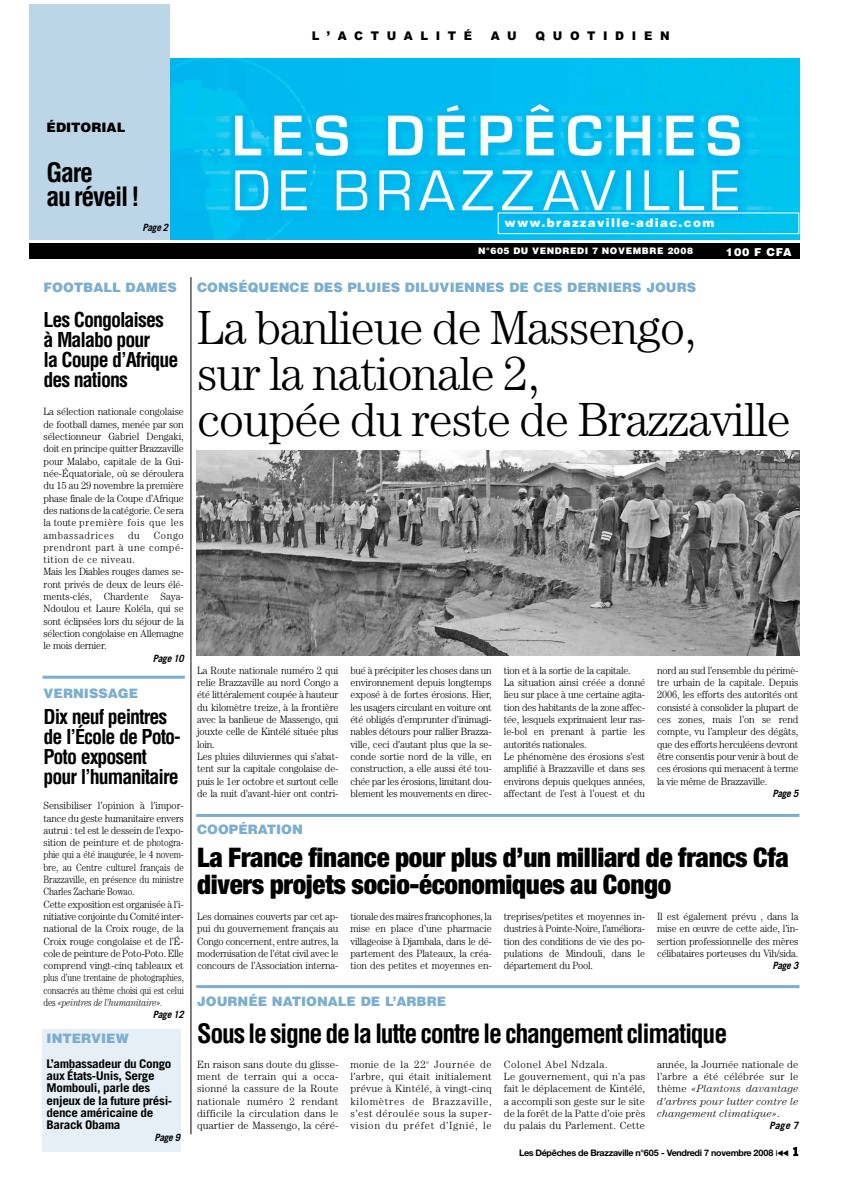
<style>
.page{position:relative;width:842px;height:1191px;background:#fff}
.page>*{position:absolute;margin:0;border:0;box-sizing:border-box;transform-origin:0 0}
.t1{font:300 48px/46px "Century";letter-spacing:-.02em;color:#000}
.t2{font:900 condensed 27px/27px "Helvetica Neue";letter-spacing:-.01em;color:#000}
.t3{font:700 condensed 26px/24.6px "Helvetica";letter-spacing:-.05em;color:#000}
.t4{font:700 condensed 20px/20px "Helvetica";letter-spacing:-.05em;color:#000}
.t5{font:900 13px "Helvetica";color:#7caece}
.t6{font:900 13px "Helvetica";color:#000}
.t7{font:700 12px/12.3px "Trade Gothic";letter-spacing:-.03em;color:#000;scale:1.1 1}
.t8{font:900 12px "Helvetica";letter-spacing:.105em;color:#fff}
.t9{font:900 12px "Arial";letter-spacing:.665em;color:#000;scale:.96 1}
.t10{font:900 11px "Helvetica";letter-spacing:.065em;color:#fff}
.t11{font:300 10.5px/12.3px "Century";letter-spacing:-.01em;color:#000;text-align:justify;scale:.95 1}
.t12{font:300 10.5px/12.3px "Century";letter-spacing:-.01em;color:#000;text-align:justify}
.t13{font:italic 300 10.5px/12.3px "Century";letter-spacing:.005em;color:#000;text-align:justify}
.t14{font:italic 700 10px "Trade Gothic";letter-spacing:-.03em;color:#000;scale:.95 1}
.t15{font:italic 700 10px "Trade Gothic";letter-spacing:-.03em;color:#000}
.t16{font:700 9px "Helvetica Neue";letter-spacing:-.035em;color:#000}
.t17{font:900 9px "Helvetica";letter-spacing:.065em;color:#fff}
.s1{font-style:italic}
.s2{font-style:normal}
.s3{font-family:"Helvetica";font-weight:400;font-size:8px}
.s4{font-family:"European Pi Three";font-weight:400;font-size:8px}
.s5{font-family:"Trade Gothic Bold Two";font-weight:400;font-size:11px}
</style>
<div class="page">
<div style="left:43px;top:1029px;width:138px;height:122px;background:#e5eff5"></div>
<img style="left:170px;top:58px;width:629px;height:182px">
<div style="left:29px;top:243px;width:770px;height:16px;background:#000"></div>
<div style="left:498px;top:212px;width:301px;height:22px;border:1px solid #fff"></div>
<div style="left:30px;top:4px;width:140px;height:236px;background:#bdd6e7"></div>
<hr style="left:190px;top:277px;width:1px;height:857px;background:#000">
<hr style="left:43px;top:675px;width:142px;height:3px;background:#7caece">
<hr style="left:196px;top:985px;width:603px;height:3px;background:#7caece">
<hr style="left:196px;top:814px;width:603px;height:3px;background:#7caece">
<img style="left:196px;top:451px;width:603px;height:204px">
<p class="t9" style="left:312px;top:29px;width:168px">L’ACTUALITÉ</p>
<p class="t9" style="left:491px;top:29px;width:28px">A U</p>
<p class="t9" style="left:535px;top:29px;width:141px">QUOTIDIEN</p>
<p class="t6" style="left:47px;top:120px;width:80px">ÉDITORIAL</p>
<h3 class="t3" style="left:47px;top:160px;width:95px">Gare<br>au réveil !</h3>
<p class="t14" style="left:142px;top:224px;width:29px">Page 2</p>
<p class="t5" style="left:44px;top:280px;width:135px">FOOTBALL DAMES</p>
<h3 class="t4" style="left:44px;top:310px;width:137px">Les Congolaises à Malabo pour<br>la Coupe d’Afrique des nations</h3>
<p class="t11" style="left:44px;top:406px;width:149px">La sélection nationale congolaise de football dames, menée par son sélectionneur Gabriel Dengaki, doit en principe quitter Brazzaville pour Malabo, capitale de la Gui&shy;née-Équatoriale, où se déroulera du 15 au 29 novembre la première phase finale de la Coupe d’Afrique des nations de la catégorie. Ce sera la toute première fois que les ambassadrices</p>
<p class="t11" style="left:44px;top:529px;width:149px;text-align:left;text-indent:110px">Congo prendront part à une compé&shy;tition de ce niveau.<br>Mais les Diables rouges dames se&shy;ront privés de deux de leurs élé&shy;ments-clés, Chardente Saya-<br>Ndoulou et Laure Koléla, qui se sont éclipsées lors du séjour de la sélection congolaise en Allemagne le mois dernier.</p>
<p class="t14" style="left:153px;top:654px;width:34px">Page 10</p>
<p class="t11" style="left:128px;top:529px;width:14px">du</p>
<p class="t5" style="left:44px;top:686px;width:96px">VERNISSAGE</p>
<h3 class="t4" style="left:44px;top:707px;width:139px">Dix neuf peintres de l’École de Poto-<br>Poto exposent pour l’humanitaire</h3>
<p class="t11" style="left:44px;top:800px;width:149px;text-align:left">Sensibiliser l’opinion à l’impor&shy;tance du geste humanitaire envers autrui : tel est le dessein de l’expo&shy;sition de peinture et de photogra&shy;phie qui a été inaugurée, le 4 novem&shy;bre, au Centre culturel français de Brazzaville, en présence du ministre Charles Zacharie Bowao.<br>Cette exposition est organisée à l’i&shy;nitiative conjointe du Comité inter&shy;national de la Croix rouge, de la Croix rouge congolaise et de l’É&shy;cole de peinture de Poto-Poto. Elle comprend vingt-cinq tableaux et plus d’une trentaine de photographies, consacrés au thème choisi qui est celui des <span class="s1">«peintres de l’humanitaire».</span></p>
<p class="t14" style="left:153px;top:1011px;width:34px">Page 12</p>
<p class="t5" style="left:47px;top:1031px;width:84px">INTERVIEW</p>
<p class="t7" style="left:47px;top:1058px;width:116px">L’ambassadeur du Congo aux États-Unis, Serge<br>Mombouli, parle des enjeux de la future prési&shy;dence américaine de<br>Barack Obama</p>
<p class="t14" style="left:154px;top:1134px;width:29px">Page 9</p>
<p class="t8" style="left:504px;top:215px;width:212px">www.brazzaville-adiac.com</p>
<p class="t17" style="left:478px;top:245px;width:217px">N°605 DU VENDREDI 7 NOVEMBRE 2008</p>
<p class="t10" style="left:726px;top:245px;width:67px">100 F CFA</p>
<p class="t5" style="left:197px;top:280px;width:501px">CONSÉQUENCE DES PLUIES DILUVIENNES DE CES DERNIERS JOURS</p>
<h1 class="t1" style="left:197px;top:309px;width:595px">La banlieue de Massengo,<br>sur la nationale 2,<br>coupée du reste de Brazzaville</h1>
<p class="t11" style="left:197px;top:665px;width:150px;text-align:left">La Route nationale numéro 2 qui relie Brazzaville au nord Congo a été littéralement coupée à hauteur du kilomètre treize, à la frontière avec la banlieue de Massengo, qui jouxte celle de Kintélé située plus loin.<br>Les pluies diluviennes qui s’abat&shy;tent sur la capitale congolaise de&shy;puis le 1er octobre et surtout celle de la nuit d’avant-hier ont contri-</p>
<p class="t11" style="left:350px;top:665px;width:150px">bué à précipiter les choses dans un environnement depuis longtemps exposé à de fortes érosions. Hier, les usagers circulant en voiture ont été obligés d’emprunter d’inimagi&shy;nables détours pour rallier Brazza&shy;ville, ceci d’autant plus que la se&shy;conde sortie nord de la ville, en construction, a elle aussi été tou&shy;chée par les érosions, limitant dou&shy;blement les mouvements en direc-</p>
<p class="t11" style="left:504px;top:665px;width:150px;text-align:left">tion et à la sortie de la capitale.<br>La situation ainsi créée a donné lieu sur place à une certaine agita&shy;tion des habitants de la zone affec&shy;tée, lesquels exprimaient leur ras&shy;le-bol en prenant à partie les autorités nationales.<br>Le phénomène des érosions s’est amplifié à Brazzaville et dans ses environs depuis quelques années, affectant de l’est à l’ouest et du</p>
<p class="t11" style="left:657px;top:665px;width:150px">nord au sud l’ensemble du périmè&shy;tre urbain de la capitale. Depuis 2006, les efforts des autorités ont consisté à consolider la plupart de ces zones, mais l’on se rend compte, vu l’ampleur des dégâts, que des efforts herculéens devront être consentis pour venir à bout de ces érosions qui menacent à terme la vie même de Brazzaville.</p>
<p class="t14" style="left:772px;top:789px;width:29px">Page 5</p>
<p class="t5" style="left:197px;top:821px;width:107px">COOPÉRATION</p>
<h2 class="t2" style="left:197px;top:843px;width:593px">La France finance pour plus d’un milliard de francs Cfa divers projets socio-économiques au Congo</h2>
<p class="t11" style="left:197px;top:911px;width:150px">Les domaines couverts par cet ap&shy;pui du gouvernement français au Congo concernent, entre autres, la modernisation de l’état civil avec le concours de l’Association interna-</p>
<p class="t11" style="left:350px;top:911px;width:150px">tionale des maires francophones, la mise en place d’une pharmacie villageoise à Djambala, dans le dé&shy;partement des Plateaux, la créa&shy;tion des petites et moyennes en-</p>
<p class="t11" style="left:504px;top:911px;width:150px">treprises/petites et moyennes in&shy;dustries à Pointe-Noire, l’améliora&shy;tion des conditions de vie des po&shy;pulations de Mindouli, dans le département du Pool.</p>
<p class="t11" style="left:657px;top:911px;width:150px">Il est également prévu , dans la mise en œuvre de cette aide, l’in&shy;sertion professionnelle des mères célibataires porteuses du Vih/sida.</p>
<p class="t14" style="left:772px;top:962px;width:29px">Page 3</p>
<p class="t5" style="left:197px;top:994px;width:250px">JOURNÉE NATIONALE DE L’ARBRE</p>
<h3 class="t3" style="left:197px;top:1021px;width:532px">Sous le signe de la lutte contre le changement climatique</h3>
<p class="t12" style="left:197px;top:1058px;width:143px">En raison sans doute du glisse&shy;ment de terrain qui a occa&shy;sionné la cassure de la Route nationale numéro 2 rendant difficile la circulation dans le quartier de Massengo, la céré-</p>
<p class="t12" style="left:350px;top:1058px;width:143px">monie de la 22<sup>e</sup> Journée de l’arbre, qui était initialement prévue à Kintélé, à vingt-cinq kilomètres de Brazzaville, s’est déroulée sous la super&shy;vision du préfet d’Ignié, le</p>
<p class="t12" style="left:504px;top:1058px;width:143px;text-align:left">Colonel Abel Ndzala.<br>Le gouvernement, qui n’a pas fait le déplacement de Kintélé, a accompli son geste sur le site de la forêt de la Patte d’oie près du palais du Parlement. Cette</p>
<p class="t13" style="left:657px;top:1058px;width:143px"><span class="s2">année, la Journée nationale de l’arbre a été célébrée sur le thème</span> «Plantons davantage d’arbres pour lutter contre le changement climatique»<span class="s2">.</span></p>
<p class="t15" style="left:769px;top:1121px;width:31px">Page 7</p>
<p class="t16" style="left:519px;top:1147px;width:281px">Les Dépêches de Brazzaville n°605 - Vendredi 7 novembre 2008 <span class="s3">I</span><span class="s4">--</span> <span class="s5">1</span></p>
</div>
